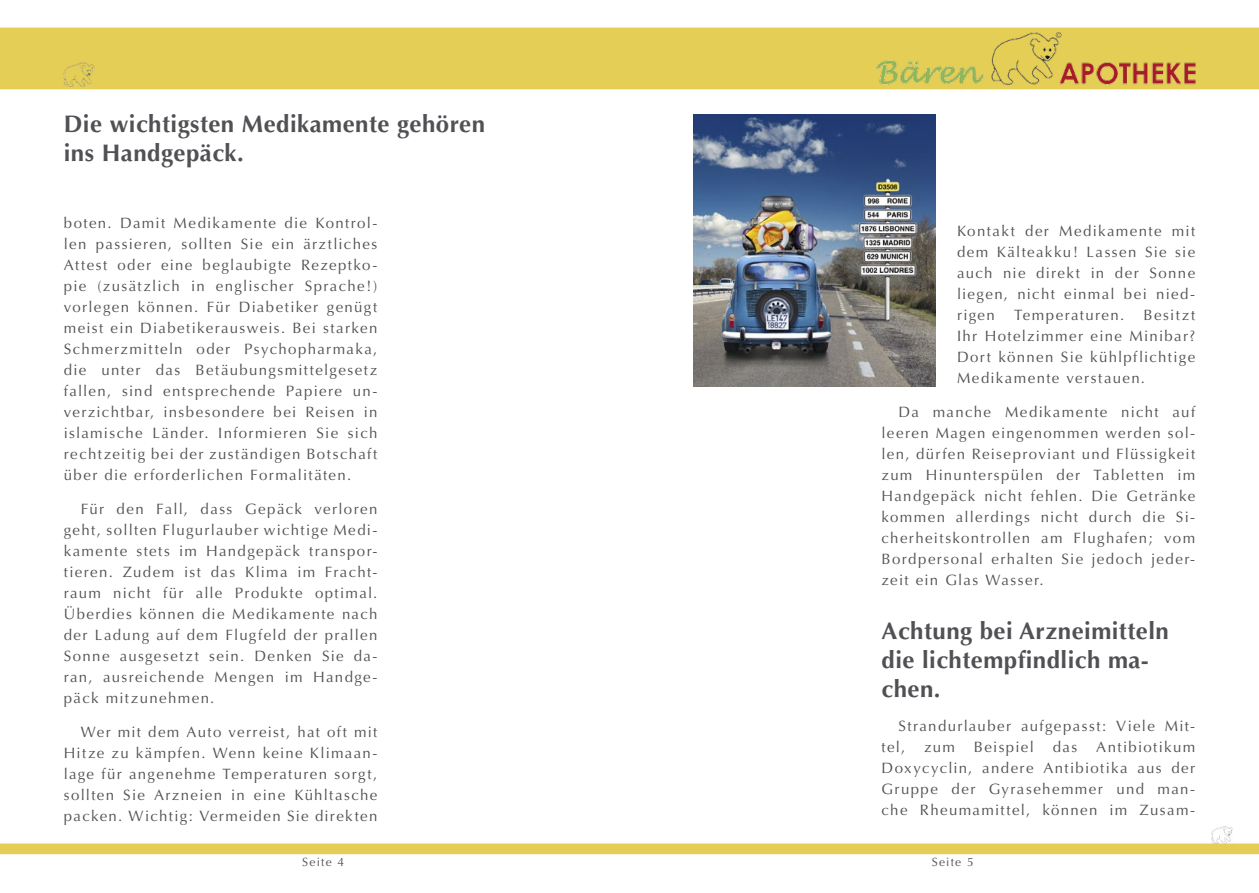
<style>
.page{position:relative;width:1259px;height:893px;background:#fff}
.page>*{position:absolute;margin:0;border:0;box-sizing:border-box;transform-origin:0 0}
.Haedline{font:700 24px/28.8px "Optima";letter-spacing:.02em;color:#515054}
.Fließtext{font:15px/21px "Optima";letter-spacing:.09em;color:#515054;text-align:justify}
.t1{font:12px "Optima";letter-spacing:.1em;color:#515054}
</style>
<div class="page">
<div style="left:0;top:28px;width:1259px;height:61px;background:#e4ce56"></div>
<svg style="left:0;top:843px;width:1259px;height:11px;background:#e5d05e"></svg>
<img style="left:693px;top:115px;width:242px;height:272px">
<img style="left:990px;top:32px;width:71px;height:53px">
<img style="left:877px;top:60px;width:107px;height:25px">
<img style="left:1059px;top:62px;width:137px;height:23px">
<img style="left:64px;top:63px;width:32px;height:23px">
<svg style="left:1055px;top:32px;width:6px;height:6px"></svg>
<img style="left:1211px;top:827px;width:22px;height:16px">
<p class="Haedline" style="left:64px;top:110px;width:423px">Die wichtigsten Medikamente gehören ins Handgepäck.</p>
<p class="Fließtext" style="left:64px;top:213px;width:315px">boten. Damit Medikamente die Kontrol&shy;len passieren, sollten Sie ein ärztliches Attest oder eine beglaubigte Rezeptko&shy;pie (zusätzlich in englischer Sprache!) vorlegen können. Für Diabetiker genügt meist ein Diabetikerausweis. Bei starken Schmerzmitteln oder Psychopharmaka, die unter das Betäubungsmittelgesetz fallen, sind entsprechende Papiere un&shy;verzichtbar, insbesondere bei Reisen in islamische Länder. Informieren Sie sich rechtzeitig bei der zuständigen Botschaft über die erforderlichen Formalitäten.</p>
<p class="Fließtext" style="left:64px;top:498px;width:315px;text-indent:17px">Für den Fall, dass Gepäck verloren geht, sollten Flugurlauber wichtige Medi&shy;kamente stets im Handgepäck transpor&shy;tieren. Zudem ist das Klima im Fracht&shy;raum nicht für alle Produkte optimal.<br>Überdies können die Medikamente nach der Ladung auf dem Flugfeld der prallen Sonne ausgesetzt sein. Denken Sie da&shy;ran, ausreichende Mengen im Handge&shy;päck mitzunehmen.</p>
<p class="Fließtext" style="left:64px;top:721px;width:315px;text-indent:17px">Wer mit dem Auto verreist, hat oft mit Hitze zu kämpfen. Wenn keine Klimaan&shy;lage für angenehme Temperaturen sorgt, sollten Sie Arzneien in eine Kühltasche packen. Wichtig: Vermeiden Sie direkten</p>
<p class="Fließtext" style="left:957px;top:221px;width:240px">Kontakt der Medikamente mit dem Kälteakku! Lassen Sie sie auch nie direkt in der Sonne liegen, nicht einmal bei nied&shy;rigen</p>
<p class="Fließtext" style="left:957px;top:305px;width:240px;text-indent:187px">Besitzt Ihr Hotelzimmer eine Minibar?<br>Dort können Sie kühlpflichtige Medikamente verstauen.</p>
<p class="Fließtext" style="left:881px;top:402px;width:315px;text-indent:17px">Da manche Medikamente nicht auf leeren Magen eingenommen werden sol&shy;len, dürfen Reiseproviant und Flüssigkeit zum Hinunterspülen der Tabletten im Handgepäck nicht fehlen. Die Getränke kommen allerdings nicht durch die Si&shy;cherheitskontrollen am Flughafen; vom Bordpersonal erhalten Sie jedoch jeder&shy;zeit ein Glas Wasser.</p>
<p class="Haedline" style="left:881px;top:617px;width:289px">Achtung bei Arzneimitteln die lichtempfindlich ma&shy;chen.</p>
<p class="Fließtext" style="left:881px;top:715px;width:315px;text-indent:17px">Strandurlauber aufgepasst: Viele Mit&shy;tel,</p>
<p class="Fließtext" style="left:1014px;top:305px;width:111px">Temperaturen.</p>
<p class="Fließtext" style="left:881px;top:736px;width:315px;text-indent:215px">Antibiotikum Doxycyclin, andere Antibiotika aus der Gruppe der Gyrasehemmer und man&shy;che Rheumamittel, können im Zusam-</p>
<p class="Fließtext" style="left:924px;top:736px;width:32px">zum</p>
<p class="Fließtext" style="left:974px;top:736px;width:61px">Beispiel</p>
<p class="Fließtext" style="left:1052px;top:736px;width:26px">das</p>
<p class="t1" style="left:302px;top:855px;width:43px">Seite 4</p>
<p class="t1" style="left:931px;top:855px;width:43px">Seite 5</p>
</div>
